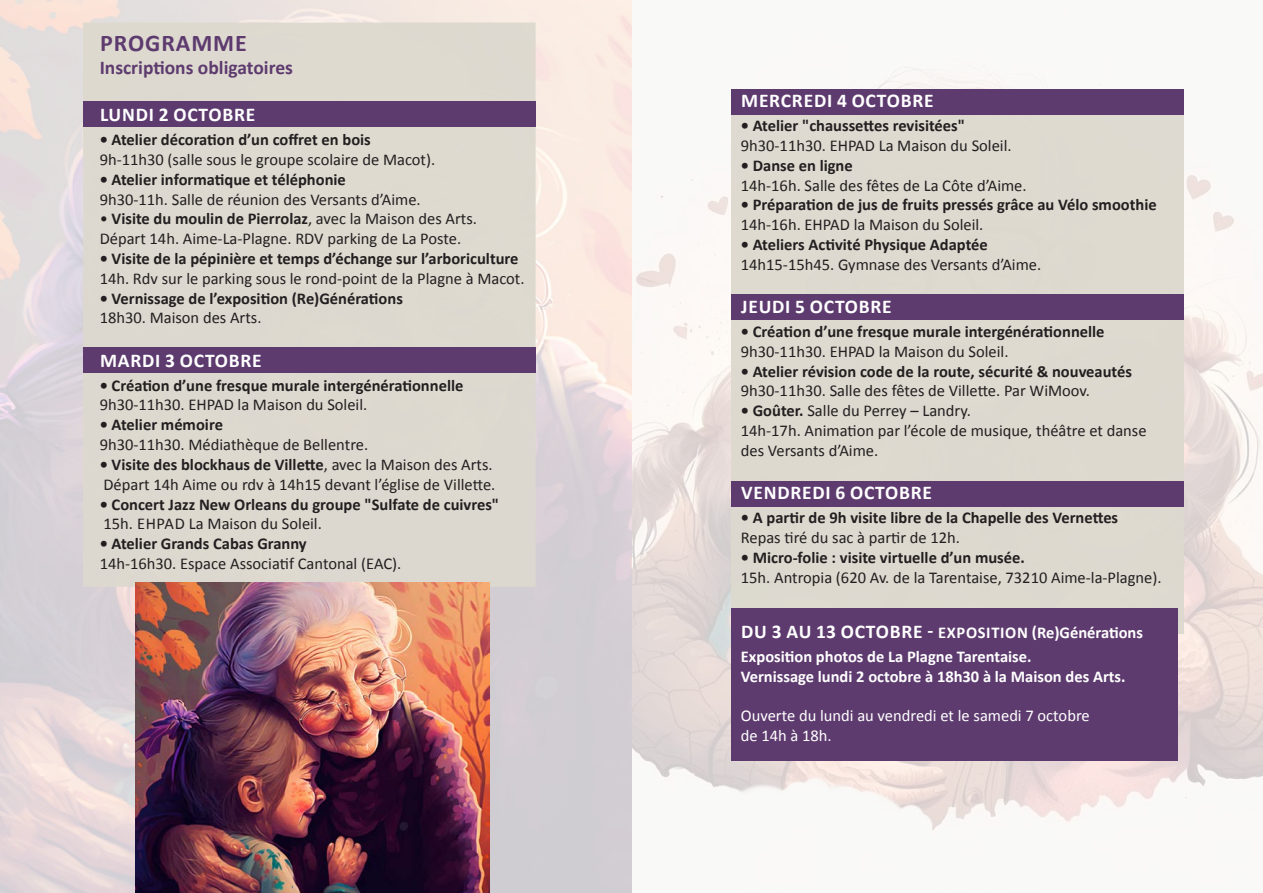
<style>
.page{position:relative;width:1263px;height:893px;background:#fff}
.page>*{position:absolute;margin:0;border:0;box-sizing:border-box;transform-origin:0 0}
.t1{font:700 24px "Calibri";letter-spacing:.04em;color:#5e3b6f}
.t2{font:700 19.5px "Calibri";letter-spacing:.04em;color:#fff}
.t3{font:700 19.5px "Calibri";color:#5e3b6f}
.t4{font:16.5px/19.8px "Calibri";color:#231f20}
.t5{font:700 16.5px "Calibri";color:#231f20}
.t6{font:700 16.5px "Calibri";color:#fff}
.t7{font:16.5px "Calibri";color:#fff}
.t8{font:700 16.5px "Calibri";letter-spacing:.02em;color:#fff}
.s1{font-weight:400}
.s2{font-weight:700}
.s3{font-size:19.5px}
</style>
<div class="page">
<img style="left:631px;top:0;width:632px;height:893px">
<svg style="left:0;top:0;width:631px;height:893px;background:#e2d8d9"></svg>
<div style="left:731px;top:92px;width:452px;height:542px;background:#ddd9cf"></div>
<div style="left:82px;top:21px;width:455px;height:567px;background:#ddd9cf"></div>
<img style="left:135px;top:583px;width:354px;height:310px">
<div style="left:731px;top:608px;width:446px;height:153px;background:#5e3b6f"></div>
<div style="left:83px;top:101px;width:453px;height:25px;background:#5e3b6f"></div>
<div style="left:731px;top:89px;width:452px;height:25px;background:#5e3b6f"></div>
<div style="left:731px;top:294px;width:452px;height:26px;background:#5e3b6f"></div>
<div style="left:731px;top:482px;width:452px;height:25px;background:#5e3b6f"></div>
<div style="left:83px;top:348px;width:453px;height:25px;background:#5e3b6f"></div>
<p class="t1" style="left:100px;top:26px;width:148px">PROGRAMME</p>
<p class="t3" style="left:100px;top:54px;width:195px">Inscriptions obligatoires</p>
<p class="t2" style="left:100px;top:101px;width:157px">LUNDI 2 OCTOBRE</p>
<p class="t5" style="left:100px;top:128px;width:273px">• Atelier décoration d’un coffret en bois</p>
<p class="t4" style="left:100px;top:149px;width:337px">9h-11h30 (salle sous le groupe scolaire de Macot).</p>
<p class="t5" style="left:100px;top:168px;width:248px">• Atelier informatique et téléphonie</p>
<p class="t4" style="left:100px;top:189px;width:323px">9h30-11h. Salle de réunion des Versants d’Aime.</p>
<p class="t5" style="left:100px;top:207px;width:379px"><span class="s1">•</span> Visite du moulin de Pierrolaz<span class="s1">, avec la Maison des Arts.</span></p>
<p class="t4" style="left:100px;top:228px;width:363px">Départ 14h. Aime-La-Plagne. RDV parking de La Poste.</p>
<p class="t5" style="left:100px;top:247px;width:420px">• Visite de la pépinière et temps d’échange sur l’arboriculture</p>
<p class="t4" style="left:100px;top:268px;width:426px">14h. Rdv sur le parking sous le rond-point de la Plagne à Macot.</p>
<p class="t5" style="left:100px;top:286px;width:305px">• Vernissage de l’exposition (Re)Générations</p>
<p class="t4" style="left:100px;top:308px;width:163px">18h30. Maison des Arts.</p>
<p class="t2" style="left:100px;top:346px;width:163px">MARDI 3 OCTOBRE</p>
<p class="t5" style="left:100px;top:374px;width:365px">• Création d’une fresque murale intergénérationnelle</p>
<p class="t4" style="left:100px;top:395px;width:269px">9h30-11h30. EHPAD la Maison du Soleil.</p>
<p class="t5" style="left:100px;top:413px;width:125px">• Atelier mémoire</p>
<p class="t4" style="left:100px;top:434px;width:270px">9h30-11h30. Médiathèque de Bellentre.</p>
<p class="t5" style="left:100px;top:453px;width:395px">• Visite des blockhaus de Villette<span class="s1">, avec la Maison des Arts.</span></p>
<p class="t4" style="left:103px;top:474px;width:393px">Départ 14h Aime ou rdv à 14h15 devant l’église de Villette.</p>
<p class="t5" style="left:100px;top:492px;width:401px">• Concert Jazz New Orleans du groupe "Sulfate de cuivres"</p>
<p class="t4" style="left:103px;top:513px;width:220px">15h. EHPAD La Maison du Soleil.</p>
<p class="t5" style="left:100px;top:532px;width:209px">• Atelier Grands Cabas Granny</p>
<p class="t4" style="left:100px;top:553px;width:303px">14h-16h30. Espace Associatif Cantonal (EAC).</p>
<p class="t2" style="left:741px;top:87px;width:194px">MERCREDI 4 OCTOBRE</p>
<p class="t5" style="left:741px;top:114px;width:226px">• Atelier "chaussettes revisitées"</p>
<p class="t4" style="left:741px;top:135px;width:272px">9h30-11h30. EHPAD La Maison du Soleil.</p>
<p class="t5" style="left:741px;top:154px;width:113px">• Danse en ligne</p>
<p class="t4" style="left:741px;top:175px;width:287px">14h-16h. Salle des fêtes de La Côte d’Aime.</p>
<p class="t5" style="left:741px;top:193px;width:417px">• Préparation de jus de fruits pressés grâce au Vélo smoothie</p>
<p class="t4" style="left:741px;top:214px;width:244px">14h-16h. EHPAD la Maison du Soleil.</p>
<p class="t5" style="left:741px;top:233px;width:248px">• Ateliers Activité Physique Adaptée</p>
<p class="t4" style="left:741px;top:254px;width:302px">14h15-15h45. Gymnase des Versants d’Aime.</p>
<p class="t2" style="left:741px;top:293px;width:152px">JEUDI 5 OCTOBRE</p>
<p class="t5" style="left:741px;top:320px;width:365px">• Création d’une fresque murale intergénérationnelle</p>
<p class="t4" style="left:741px;top:341px;width:269px">9h30-11h30. EHPAD la Maison du Soleil.</p>
<p class="t5" style="left:741px;top:359px;width:393px">• Atelier révision code de la route, sécurité &amp; nouveautés</p>
<p class="t4" style="left:741px;top:381px;width:350px">9h30-11h30. Salle des fêtes de Villette. Par WiMoov.</p>
<p class="t4" style="left:741px;top:400px;width:232px"><span class="s2">• Goûter.</span> Salle du Perrey – Landry.</p>
<p class="t4" style="left:741px;top:420px;width:407px">14h-17h. Animation par l’école de musique, théâtre et danse des Versants d’Aime.</p>
<p class="t2" style="left:741px;top:479px;width:192px">VENDREDI 6 OCTOBRE</p>
<p class="t5" style="left:741px;top:506px;width:379px">• A partir de 9h visite libre de la Chapelle des Vernettes</p>
<p class="t4" style="left:741px;top:527px;width:221px">Repas tiré du sac à partir de 12h.</p>
<p class="t5" style="left:741px;top:546px;width:285px">• Micro-folie : visite virtuelle d’un musée.</p>
<p class="t4" style="left:741px;top:567px;width:422px">15h. Antropia (620 Av. de la Tarentaise, 73210 Aime-la-Plagne).</p>
<p class="t8" style="left:741px;top:621px;width:403px"><span class="s3">DU 3 AU 13 OCTOBRE -</span> EXPOSITION (Re)Générations</p>
<p class="t6" style="left:741px;top:645px;width:292px">Exposition photos de La Plagne Tarentaise.</p>
<p class="t6" style="left:741px;top:664px;width:386px">Vernissage lundi 2 octobre à 18h30 à la Maison des Arts.</p>
<p class="t7" style="left:741px;top:704px;width:350px">Ouverte du lundi au vendredi et le samedi 7 octobre</p>
<p class="t7" style="left:741px;top:724px;width:92px">de 14h à 18h.</p>
</div>
